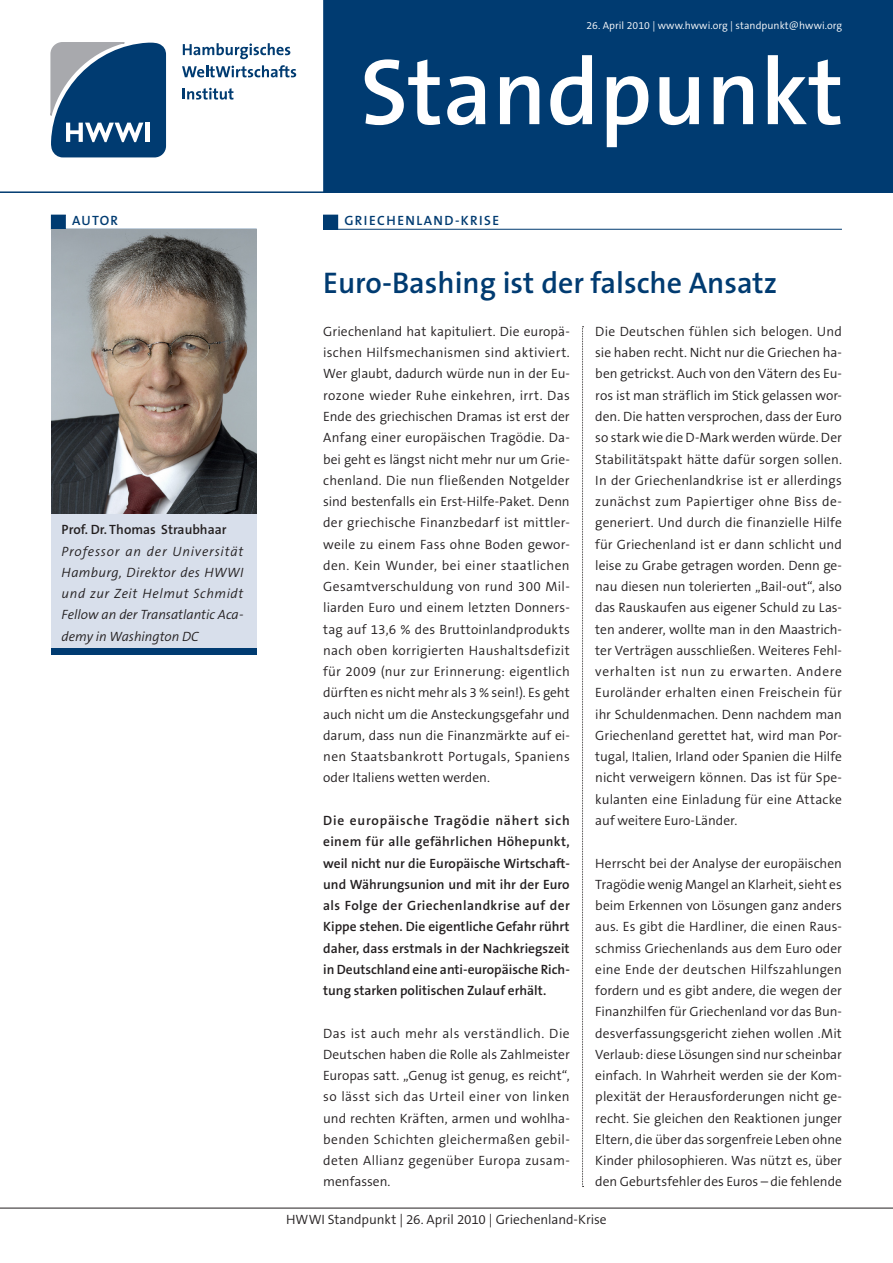
<style>
.page{position:relative;width:893px;height:1263px;background:#fff}
.page>*{position:absolute;margin:0;border:0;box-sizing:border-box;transform-origin:0 0}
.t1{font:600 94.5px "The Sans B6";color:#fff}
.Headline{font:600 30px "The Sans B6";color:#003b71}
.Fliesstext{font:300 13.5px/21.3px "The Sans B4";letter-spacing:.005em;color:#231f20;text-align:justify}
.Fliesstext-2{font:600 13.5px/21.3px "The Sans B6";color:#231f20;text-align:justify}
.Editorial{font:italic 300 13.5px/21.3px "The Sans B4";color:#231f20;text-align:justify}
.Themen{font:600 13.5px "The Sans B6";letter-spacing:.1em;color:#003b71}
.t2{font:300 10.5px "The Sans B4";letter-spacing:.005em;color:#fff}
</style>
<div class="page">
<div style="left:51px;top:230px;width:206px;height:425px;background:#d8dfeb"></div>
<div style="left:323px;top:0;width:570px;height:191px;background:#003b71"></div>
<svg style="left:183px;top:88px;width:50px;height:12px"></svg>
<svg style="left:182px;top:65px;width:114px;height:12px"></svg>
<svg style="left:183px;top:43px;width:107px;height:16px"></svg>
<svg style="left:50px;top:42px;width:116px;height:115px"></svg>
<hr style="left:0;top:191px;width:893px;height:2px;background:#003b71">
<svg style="left:582px;top:326px;width:2px;height:861px"></svg>
<hr style="left:0;top:1208px;width:893px;height:1px;background:#231f20">
<div style="left:324px;top:215px;width:14px;height:14px;background:#003b71"></div>
<div style="left:323px;top:215px;width:15px;height:15px;border:1px solid #003b71"></div>
<hr style="left:323px;top:229px;width:519px;height:1px;background:#003b71">
<div style="left:52px;top:648px;width:205px;height:7px;background:#003b71"></div>
<hr style="left:51px;top:229px;width:206px;height:1px;background:#003b71">
<div style="left:51px;top:215px;width:14px;height:14px;background:#003b71"></div>
<div style="left:51px;top:215px;width:15px;height:15px;border:1px solid #003b71"></div>
<img style="left:51px;top:230px;width:206px;height:284px">
<p class="Themen" style="left:72px;top:213px;width:47px">AUTOR</p>
<p class="Fliesstext-2" style="left:62px;top:520px;width:166px">Prof. Dr. Thomas Straubhaar</p>
<p class="Editorial" style="left:62px;top:541px;width:183px">Professor an der Universität Hamburg, Direktor des HWWI und zur Zeit Helmut Schmidt Fellow an der Transatlantic Aca&shy;demy in Washington DC</p>
<p class="t2" style="left:586px;top:20px;width:257px">26. April 2010 | www.hwwi.org | standpunkt@hwwi.org</p>
<p class="t1" style="left:360px;top:41px;width:485px">Standpunkt</p>
<p class="Themen" style="left:344px;top:213px;width:156px">GRIECHENLAND-KRISE</p>
<p class="Headline" style="left:323px;top:267px;width:455px">Euro-Bashing ist der falsche Ansatz</p>
<p class="Fliesstext" style="left:323px;top:321px;width:248px">Griechenland hat kapituliert. Die europä&shy;ischen Hilfsmechanismen sind aktiviert.<br>Wer glaubt, dadurch würde nun in der Eu&shy;rozone wieder Ruhe einkehren, irrt. Das Ende des griechischen Dramas ist erst der Anfang einer europäischen Tragödie. Da&shy;bei geht es längst nicht mehr nur um Grie&shy;chenland. Die nun fließenden Notgelder sind bestenfalls ein Erst-Hilfe-Paket. Denn der griechische Finanzbedarf ist mittler&shy;weile zu einem Fass ohne Boden gewor&shy;den. Kein Wunder, bei einer staatlichen Gesamtverschuldung von rund 300 Mil&shy;liarden Euro und einem letzten Donners&shy;tag auf 13,6 % des Bruttoinlandprodukts nach oben korrigierten Haushaltsdefizit für 2009 (nur zur Erinnerung: eigentlich dürften es nicht mehr als 3 % sein!). Es geht auch nicht um die Ansteckungsgefahr und darum, dass nun die Finanzmärkte auf ei&shy;nen Staatsbankrott Portugals, Spaniens oder Italiens wetten werden.</p>
<p class="Fliesstext-2" style="left:323px;top:810px;width:248px">Die europäische Tragödie nähert sich einem für alle gefährlichen Höhepunkt, weil nicht nur die Europäische Wirtschaft&shy;und Währungsunion und mit ihr der Euro als Folge der Griechenlandkrise auf der Kippe stehen. Die eigentliche Gefahr rührt daher, dass erstmals in der Nachkriegszeit in Deutschland eine anti-europäische Rich&shy;tung starken politischen Zulauf erhält.</p>
<p class="Fliesstext" style="left:323px;top:1023px;width:248px">Das ist auch mehr als verständlich. Die Deutschen haben die Rolle als Zahlmeister Europas satt. „Genug ist genug, es reicht“, so lässt sich das Urteil einer von linken und rechten Kräften, armen und wohlha&shy;benden Schichten gleichermaßen gebil&shy;deten Allianz gegenüber Europa zusam&shy;menfassen.</p>
<p class="Fliesstext" style="left:595px;top:321px;width:248px">Die Deutschen fühlen sich belogen. Und sie haben recht. Nicht nur die Griechen ha&shy;ben getrickst. Auch von den Vätern des Eu&shy;ros ist man sträflich im Stick gelassen wor&shy;den. Die hatten versprochen, dass der Euro so stark wie die D-Mark werden würde. Der Stabilitätspakt hätte dafür sorgen sollen.<br>In der Griechenlandkrise ist er allerdings zunächst zum Papiertiger ohne Biss de&shy;generiert. Und durch die finanzielle Hilfe für Griechenland ist er dann schlicht und leise zu Grabe getragen worden. Denn ge&shy;nau diesen nun tolerierten „Bail-out“, also das Rauskaufen aus eigener Schuld zu Las&shy;ten anderer, wollte man in den Maastrich&shy;ter Verträgen ausschließen. Weiteres Fehl&shy;verhalten ist nun zu erwarten. Andere Euroländer erhalten einen Freischein für ihr Schuldenmachen. Denn nachdem man Griechenland gerettet hat, wird man Por&shy;tugal, Italien, Irland oder Spanien die Hilfe nicht verweigern können. Das ist für Spe&shy;kulanten eine Einladung für eine Attacke auf weitere Euro-Länder.</p>
<p class="Fliesstext" style="left:595px;top:853px;width:248px">Herrscht bei der Analyse der europäischen Tragödie wenig Mangel an Klarheit, sieht es beim Erkennen von Lösungen ganz anders aus. Es gibt die Hardliner, die einen Raus&shy;schmiss Griechenlands aus dem Euro oder eine Ende der deutschen Hilfszahlungen fordern und es gibt andere, die wegen der Finanzhilfen für Griechenland vor das Bun&shy;desverfassungsgericht ziehen wollen .Mit Verlaub: diese Lösungen sind nur scheinbar einfach. In Wahrheit werden sie der Kom&shy;plexität der Herausforderungen nicht ge&shy;recht. Sie gleichen den Reaktionen junger Eltern, die über das sorgenfreie Leben ohne Kinder philosophieren. Was nützt es, über den Geburtsfehler des Euros – die fehlende</p>
<p class="Fliesstext" style="left:286px;top:1209px;width:322px">HWWI Standpunkt | 26. April 2010 | Griechenland-Krise</p>
</div>
